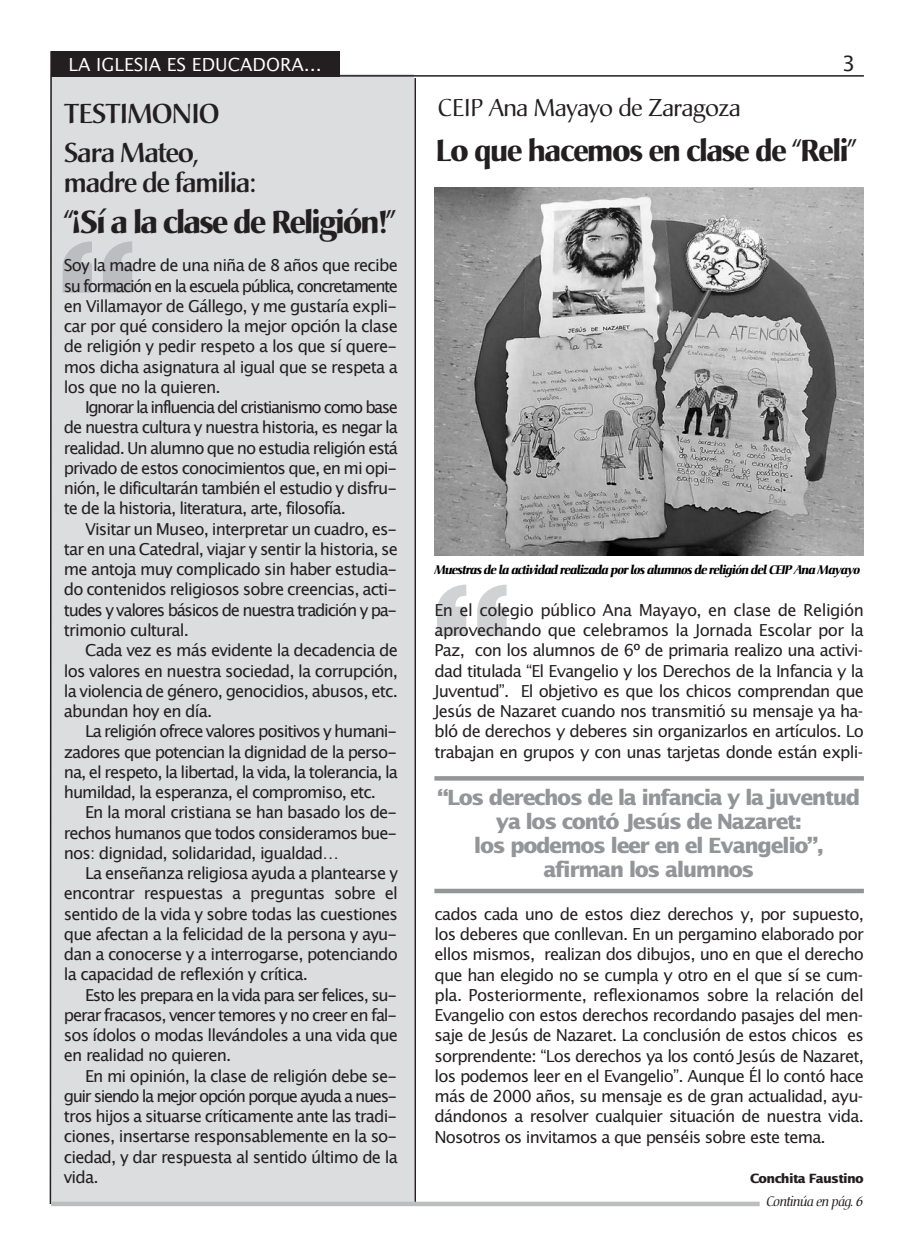
<style>
.page{position:relative;width:915px;height:1255px;background:#fff}
.page>*{position:absolute;margin:0;border:0;box-sizing:border-box;transform-origin:0 0}
.t1{font:700 151.8px "Lucida Sans Std";color:#d1d2d4}
.t2{font:700 151.8px "Lucida Sans Std";color:#bcbdc0}
.t3{font:700 31.5px "Christiana";letter-spacing:-.06em;color:#231f20}
.t4{font:700 30px "Christiana";letter-spacing:-.045em;color:#231f20}
.t5{font:500 27px/38.5px "Christiana";letter-spacing:-.045em;color:#231f20}
.t6{font:24px "Christiana";letter-spacing:-.03em;color:#231f20}
.t7{font:700 21px/24px "Lucida Sans Std";letter-spacing:-.07em;color:#939598;text-align:center}
.t8{font:21px "Lucida Sans Std";color:#231f20}
.t9{font:18px "Lucida Sans Std";color:#fff}
.t10{font:16.5px "Lucida Grande";letter-spacing:-.05em;color:#231f20}
.t11{font:16.5px/20.2px "Lucida Sans Std";letter-spacing:-.05em;color:#231f20;text-align:justify}
.t12{font:16.5px "Lucida Grande";letter-spacing:-.09em;color:#231f20}
.t13{font:16.5px "Lucida Grande";letter-spacing:-.07em;color:#231f20}
.t14{font:16.5px "Lucida Grande";letter-spacing:-.08em;color:#231f20}
.t15{font:16.5px "Lucida Grande";letter-spacing:-.075em;color:#231f20}
.t16{font:italic 13.5px "Christiana";letter-spacing:-.045em;color:#231f20}
.t17{font:700 12.75px "Lucida Sans Std";letter-spacing:-.055em;color:#231f20}
.t18{font:italic 700 12.15px "Christiana";letter-spacing:-.06em;color:#000}
</style>
<div class="page">
<div style="left:50px;top:75px;width:364px;height:1128px;background:#dcdddf"></div>
<hr style="left:51px;top:75px;width:812px;height:2px;background:#231f20">
<div style="left:51px;top:51px;width:288px;height:26px;background:#231f20"></div>
<img style="left:434px;top:187px;width:429px;height:368px">
<hr style="left:414px;top:78px;width:2px;height:1127px;background:#231f20">
<svg style="left:49px;top:51px;width:3px;height:1153px"></svg>
<div style="left:51px;top:1201px;width:708px;height:5px;background:#bcbdc0"></div>
<svg style="left:434px;top:776px;width:429px;height:4px;background:#96989b"></svg>
<div style="left:434px;top:888px;width:429px;height:5px;background:#939598"></div>
<p class="t9" style="left:68px;top:57px;width:255px">LA IGLESIA ES EDUCADORA…</p>
<p class="t8" style="left:841px;top:55px;width:15px">3</p>
<p class="t5" style="left:64px;top:97px;width:157px">TESTIMONIO<br>Sara Mateo,</p>
<p class="t5" style="left:64px;top:166px;width:193px">madre de familia:</p>
<p class="t3" style="left:64px;top:209px;width:333px">“¡Sí a la clase de Religión!”</p>
<p class="t10" style="left:64px;top:255px;width:335px">Soy la madre de una niña de 8 años que recibe</p>
<p class="t12" style="left:64px;top:276px;width:335px">su formación en la escuela pública, concretamente</p>
<p class="t10" style="left:64px;top:296px;width:334px">en Villamayor de Gállego, y me gustaría expli-</p>
<p class="t10" style="left:64px;top:316px;width:335px">car por qué considero la mejor opción la clase</p>
<p class="t10" style="left:64px;top:336px;width:334px">de religión y pedir respeto a los que sí quere-</p>
<p class="t10" style="left:64px;top:357px;width:335px">mos dicha asignatura al igual que se respeta a</p>
<p class="t10" style="left:64px;top:377px;width:158px">los que no la quieren.</p>
<p class="t12" style="left:85px;top:397px;width:314px">Ignorar la influencia del cristianismo como base</p>
<p class="t10" style="left:64px;top:417px;width:335px">de nuestra cultura y nuestra historia, es negar la</p>
<p class="t10" style="left:64px;top:438px;width:335px">realidad. Un alumno que no estudia religión está</p>
<p class="t10" style="left:64px;top:458px;width:334px">privado de estos conocimientos que, en mi opi-</p>
<p class="t10" style="left:64px;top:478px;width:334px">nión, le dificultarán también el estudio y disfru-</p>
<p class="t10" style="left:64px;top:498px;width:283px">te de la historia, literatura, arte, filosofía.</p>
<p class="t10" style="left:85px;top:518px;width:313px">Visitar un Museo, interpretar un cuadro, es-</p>
<p class="t10" style="left:64px;top:539px;width:335px">tar en una Catedral, viajar y sentir la historia, se</p>
<p class="t10" style="left:64px;top:559px;width:335px">me antoja muy complicado sin haber estudia-</p>
<p class="t10" style="left:64px;top:579px;width:334px">do contenidos religiosos sobre creencias, acti-</p>
<p class="t14" style="left:64px;top:599px;width:334px">tudes y valores básicos de nuestra tradición y pa-</p>
<p class="t10" style="left:64px;top:620px;width:127px">trimonio cultural.</p>
<p class="t10" style="left:85px;top:640px;width:314px">Cada vez es más evidente la decadencia de</p>
<p class="t10" style="left:64px;top:660px;width:335px">los valores en nuestra sociedad, la corrupción,</p>
<p class="t10" style="left:64px;top:680px;width:335px">la violencia de género, genocidios, abusos, etc.</p>
<p class="t10" style="left:64px;top:701px;width:150px">abundan hoy en día.</p>
<p class="t13" style="left:85px;top:721px;width:313px">La religión ofrece valores positivos y humani-</p>
<p class="t10" style="left:64px;top:741px;width:334px">zadores que potencian la dignidad de la perso-</p>
<p class="t10" style="left:64px;top:761px;width:335px">na, el respeto, la libertad, la vida, la tolerancia, la</p>
<p class="t10" style="left:64px;top:782px;width:313px">humildad, la esperanza, el compromiso, etc.</p>
<p class="t10" style="left:85px;top:802px;width:313px">En la moral cristiana se han basado los de-</p>
<p class="t10" style="left:64px;top:822px;width:335px">rechos humanos que todos consideramos bue-</p>
<p class="t10" style="left:64px;top:842px;width:276px">nos: dignidad, solidaridad, igualdad…</p>
<p class="t10" style="left:85px;top:863px;width:314px">La enseñanza religiosa ayuda a plantearse y</p>
<p class="t10" style="left:64px;top:883px;width:335px">encontrar respuestas a preguntas sobre el</p>
<p class="t10" style="left:64px;top:903px;width:335px">sentido de la vida y sobre todas las cuestiones</p>
<p class="t10" style="left:64px;top:923px;width:334px">que afectan a la felicidad de la persona y ayu-</p>
<p class="t10" style="left:64px;top:944px;width:335px">dan a conocerse y a interrogarse, potenciando</p>
<p class="t10" style="left:64px;top:964px;width:245px">la capacidad de reflexión y crítica.</p>
<p class="t15" style="left:85px;top:984px;width:313px">Esto les prepara en la vida para ser felices, su-</p>
<p class="t13" style="left:64px;top:1004px;width:335px">perar fracasos, vencer temores y no creer en fal-</p>
<p class="t10" style="left:64px;top:1025px;width:335px">sos ídolos o modas llevándoles a una vida que</p>
<p class="t10" style="left:64px;top:1045px;width:169px">en realidad no quieren.</p>
<p class="t10" style="left:85px;top:1065px;width:313px">En mi opinión, la clase de religión debe se-</p>
<p class="t12" style="left:64px;top:1085px;width:335px">guir siendo la mejor opción porque ayuda a nues-</p>
<p class="t10" style="left:64px;top:1106px;width:334px">tros hijos a situarse críticamente ante las tradi-</p>
<p class="t10" style="left:64px;top:1126px;width:335px">ciones, insertarse responsablemente en la so-</p>
<p class="t10" style="left:64px;top:1146px;width:335px">ciedad, y dar respuesta al sentido último de la</p>
<p class="t10" style="left:64px;top:1166px;width:36px">vida.</p>
<p class="t2" style="left:57px;top:241px;width:82px">“</p>
<p class="t6" style="left:437px;top:98px;width:304px">CEIP Ana Mayayo de Zaragoza</p>
<p class="t4" style="left:435px;top:137px;width:422px">Lo que hacemos en clase de “Reli”</p>
<p class="t18" style="left:434px;top:564px;width:427px">Muestras de la actividad realizada por los alumnos de religión del CEIP Ana Mayayo</p>
<p class="t1" style="left:431px;top:584px;width:82px">“</p>
<p class="t11" style="left:434px;top:601px;width:431px">En el colegio público Ana Mayayo, en clase de Religión aprovechando que celebramos la Jornada Escolar por la Paz, con los alumnos de 6º de primaria realizo una activi&shy;dad titulada “El Evangelio y los Derechos de la Infancia y la Juventud”. El objetivo es que los chicos comprendan que Jesús de Nazaret cuando nos transmitió su mensaje ya ha&shy;bló de derechos y deberes sin organizarlos en artículos. Lo trabajan en grupos y con unas tarjetas donde están expli -</p>
<p class="t7" style="left:437px;top:787px;width:424px">“Los derechos de la infancia y la juventud ya los contó Jesús de Nazaret:<br>los podemos leer en el Evangelio”, afirman los alumnos</p>
<p class="t11" style="left:434px;top:904px;width:431px">cados cada uno de estos diez derechos y, por supuesto, los deberes que conllevan. En un pergamino elaborado por ellos mismos, realizan dos dibujos, uno en que el derecho que han elegido no se cumpla y otro en el que sí se cum&shy;pla. Posteriormente, reflexionamos sobre la relación del Evangelio con estos derechos recordando pasajes del men&shy;saje de Jesús de Nazaret. La conclusión de estos chicos es sorprendente: “Los derechos ya los contó Jesús de Nazaret, los podemos leer en el Evangelio”. Aunque Él lo contó hace más de 2000 años, su mensaje es de gran actualidad, ayu&shy;dándonos a resolver cualquier situación de nuestra vida.<br>Nosotros os invitamos a que penséis sobre este tema.</p>
<p class="t17" style="left:749px;top:1173px;width:115px">Conchita Faustino</p>
<p class="t16" style="left:766px;top:1195px;width:98px">Continúa en pág. 6</p>
</div>
